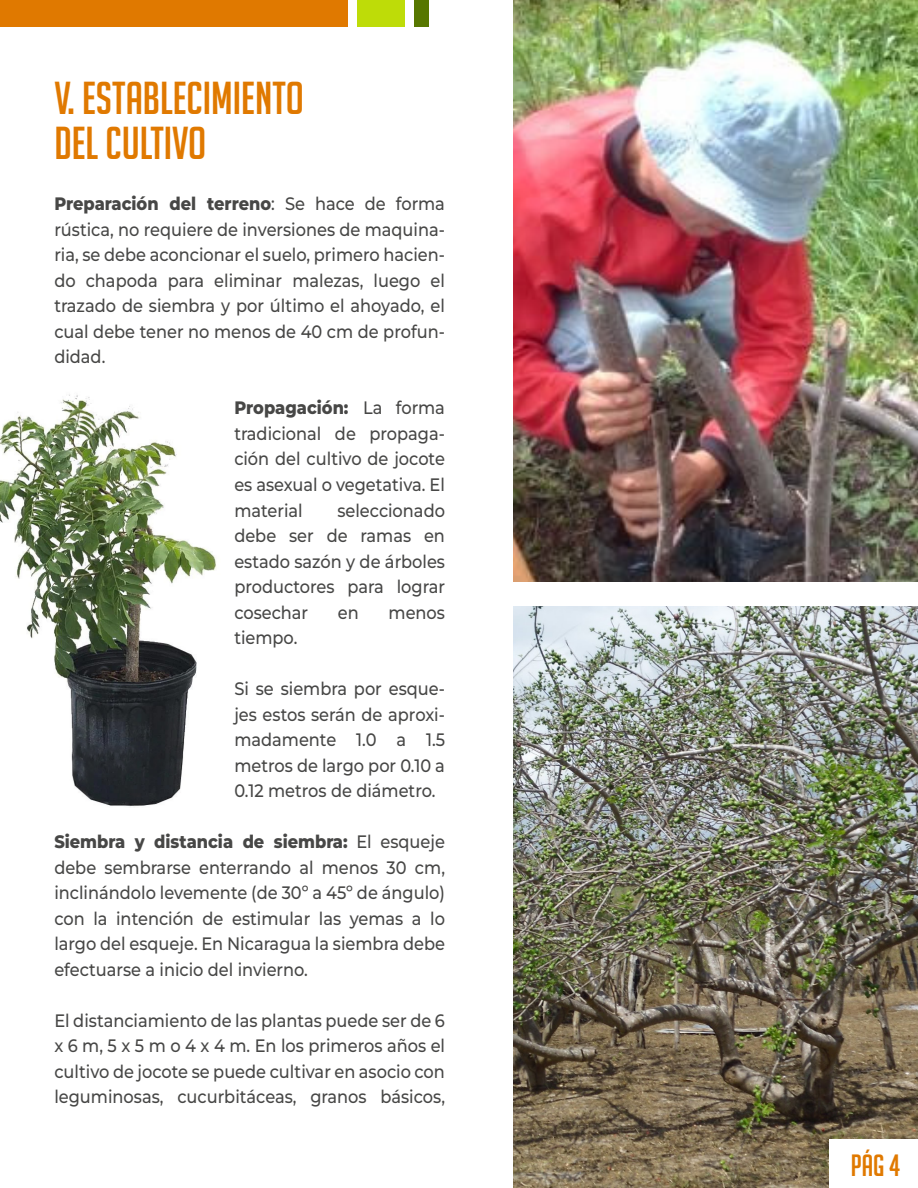
<style>
.page{position:relative;width:918px;height:1188px;background:#fff}
.page>*{position:absolute;margin:0;border:0;box-sizing:border-box;transform-origin:0 0}
.t1{font:45px/45px "Big Noodle Titling";color:#e07900}
.t2{font:30px "Big Noodle Titling";color:#e07900}
.t3{font:500 18px/25.5px "Montserrat";color:#474746;text-align:justify;scale:.9 1}
.s1{font-weight:800}
</style>
<div class="page">
<img style="left:513px;top:0;width:405px;height:581px">
<img style="left:513px;top:607px;width:405px;height:581px">
<img style="left:0;top:394px;width:217px;height:413px">
<div style="left:357px;top:0;width:48px;height:27px;background:#bedc08"></div>
<div style="left:414px;top:0;width:14px;height:27px;background:#577700"></div>
<div style="left:0;top:0;width:347px;height:27px;background:#e07900"></div>
<div style="left:829px;top:1139px;width:89px;height:49px;background:#fff"></div>
<h1 class="t1" style="left:54px;top:76px;width:251px">V. ESTABLECIMIENTO<br>DEL CULTIVO</h1>
<p class="t3" style="left:54px;top:191px;width:436px"><span class="s1">Preparación del terreno</span>: Se hace de forma rústica, no requiere de inversiones de maquina&shy;ria, se debe aconcionar el suelo, primero hacien&shy;do chapoda para eliminar malezas, luego el trazado de siembra y por último el ahoyado, el cual debe tener no menos de 40 cm de profun&shy;didad.</p>
<p class="t3" style="left:234px;top:395px;width:236px"><span class="s1">Propagación:</span> La forma tradicional de propaga&shy;ción del cultivo de jocote es asexual o vegetativa. El material</p>
<p class="t3" style="left:234px;top:497px;width:236px;text-indent:103px">seleccionado debe ser de ramas en estado sazón y de árboles productores para lograr cosechar</p>
<p class="t3" style="left:338px;top:599px;width:25px">en</p>
<p class="t3" style="left:389px;top:599px;width:64px">menos</p>
<p class="t3" style="left:234px;top:624px;width:72px">tiempo.</p>
<p class="t3" style="left:234px;top:675px;width:236px">Si se siembra por esque&shy;jes estos serán de aproxi&shy;madamente 1.0 a 1.5 metros de largo por 0.10 a 0.12 metros de diámetro.</p>
<p class="t3" style="left:54px;top:828px;width:436px"><span class="s1">Siembra y distancia de siembra:</span> El esqueje debe sembrarse enterrando al menos 30 cm, inclinándolo levemente (de 30º a 45º de ángulo) con la intención de estimular las yemas a lo largo del esqueje. En Nicaragua la siembra debe efectuarse a inicio del invierno.</p>
<p class="t3" style="left:54px;top:1007px;width:436px">El distanciamiento de las plantas puede ser de 6 x 6 m, 5 x 5 m o 4 x 4 m. En los primeros años el cultivo de jocote se puede cultivar en asocio con leguminosas, cucurbitáceas, granos básicos,</p>
<h2 class="t2" style="left:851px;top:1149px;width:51px">Pág 4</h2>
</div>
